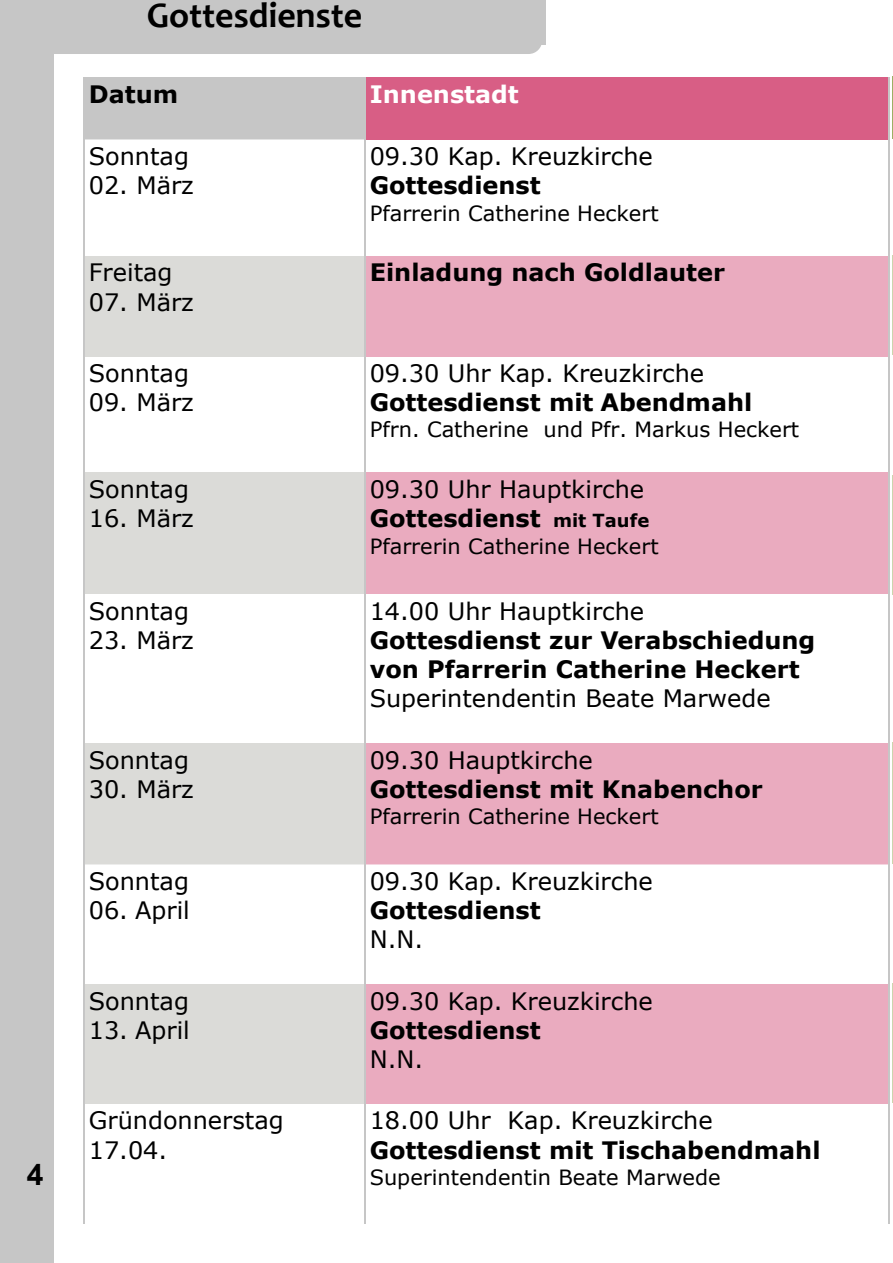
<style>
.page{position:relative;width:893px;height:1263px;background:#fff}
.page>*{position:absolute;margin:0;border:0;box-sizing:border-box;transform-origin:0 0}
.t1{font:700 36px "Candara";color:#000}
.t2{font:700 30px "Arial";color:#000}
.t3{font:24px/29.2px "Verdana";color:#000}
.t4{font:700 24px/29.2px "Verdana";color:#000}
.t5{font:700 24px "Verdana";color:#fff}
.t6{font:21px "Verdana";color:#000}
.s1{font-weight:700}
.s2{font-weight:700;font-size:18px}
</style>
<div class="page">
<div style="left:0;top:0;width:54px;height:1263px;background:#c6c6c6"></div>
<div style="left:54px;top:45px;width:487px;height:9px;background:#c6c6c6"></div>
<div style="left:84px;top:77px;width:281px;height:63px;background:#c6c6c6"></div>
<div style="left:365px;top:77px;width:523px;height:63px;background:#d85e85"></div>
<div style="left:84px;top:256px;width:281px;height:100px;background:#dbdbd8"></div>
<div style="left:365px;top:256px;width:523px;height:100px;background:#eaabbf"></div>
<div style="left:84px;top:473px;width:281px;height:121px;background:#dbdbd8"></div>
<div style="left:365px;top:473px;width:523px;height:121px;background:#eaabbf"></div>
<div style="left:84px;top:743px;width:281px;height:121px;background:#dbdbd8"></div>
<div style="left:365px;top:743px;width:523px;height:121px;background:#eaabbf"></div>
<div style="left:84px;top:984px;width:281px;height:120px;background:#dbdbd8"></div>
<div style="left:365px;top:984px;width:523px;height:120px;background:#eaabbf"></div>
<hr style="left:84px;top:140px;width:1px;height:116px;background:#c6c6c6">
<hr style="left:84px;top:256px;width:1px;height:100px;background:#c6c6c6">
<hr style="left:84px;top:356px;width:1px;height:117px;background:#c6c6c6">
<hr style="left:84px;top:473px;width:1px;height:121px;background:#c6c6c6">
<hr style="left:84px;top:594px;width:1px;height:149px;background:#c6c6c6">
<hr style="left:84px;top:743px;width:1px;height:121px;background:#c6c6c6">
<hr style="left:84px;top:864px;width:1px;height:120px;background:#c6c6c6">
<hr style="left:84px;top:984px;width:1px;height:120px;background:#c6c6c6">
<hr style="left:84px;top:1104px;width:1px;height:119px;background:#c6c6c6">
<hr style="left:364px;top:77px;width:2px;height:63px;background:#c6c6c6">
<hr style="left:364px;top:140px;width:2px;height:116px;background:#c6c6c6">
<hr style="left:364px;top:256px;width:2px;height:100px;background:#c6c6c6">
<hr style="left:364px;top:356px;width:2px;height:117px;background:#c6c6c6">
<hr style="left:364px;top:473px;width:2px;height:121px;background:#c6c6c6">
<hr style="left:364px;top:594px;width:2px;height:149px;background:#c6c6c6">
<hr style="left:364px;top:743px;width:2px;height:121px;background:#c6c6c6">
<hr style="left:364px;top:864px;width:2px;height:120px;background:#c6c6c6">
<hr style="left:364px;top:984px;width:2px;height:120px;background:#c6c6c6">
<hr style="left:364px;top:1104px;width:2px;height:119px;background:#c6c6c6">
<hr style="left:888px;top:77px;width:1px;height:63px;background:#c6c6c6">
<hr style="left:888px;top:140px;width:1px;height:116px;background:#c6c6c6">
<hr style="left:888px;top:256px;width:1px;height:100px;background:#c6c6c6">
<hr style="left:888px;top:356px;width:1px;height:117px;background:#c6c6c6">
<hr style="left:888px;top:473px;width:1px;height:121px;background:#c6c6c6">
<hr style="left:888px;top:594px;width:1px;height:149px;background:#c6c6c6">
<hr style="left:888px;top:743px;width:1px;height:121px;background:#c6c6c6">
<hr style="left:888px;top:864px;width:1px;height:120px;background:#c6c6c6">
<hr style="left:888px;top:984px;width:1px;height:120px;background:#c6c6c6">
<hr style="left:888px;top:1104px;width:1px;height:119px;background:#c6c6c6">
<hr style="left:892px;top:77px;width:1px;height:62px;background:#9cb064">
<hr style="left:892px;top:255px;width:1px;height:100px;background:#cbd6ae">
<hr style="left:892px;top:475px;width:1px;height:119px;background:#cbd6ae">
<hr style="left:892px;top:742px;width:1px;height:122px;background:#cbd6ae">
<hr style="left:892px;top:983px;width:1px;height:120px;background:#cbd6ae">
<div style="left:0;top:0;width:546px;height:45px;background:#c6c6c6"></div>
<p class="t2" style="left:27px;top:1163px;width:18px">4</p>
<h1 class="t1" style="left:147px;top:1px;width:217px">Gottesdienste</h1>
<p class="t4" style="left:89px;top:82px;width:91px">Datum</p>
<p class="t5" style="left:370px;top:85px;width:151px">Innenstadt</p>
<p class="t3" style="left:89px;top:144px;width:102px">Sonntag</p>
<p class="t3" style="left:89px;top:173px;width:107px">02. März</p>
<p class="t3" style="left:89px;top:260px;width:85px">Freitag</p>
<p class="t3" style="left:89px;top:289px;width:107px">07. März</p>
<p class="t3" style="left:89px;top:361px;width:102px">Sonntag</p>
<p class="t3" style="left:89px;top:390px;width:107px">09. März</p>
<p class="t3" style="left:89px;top:477px;width:102px">Sonntag</p>
<p class="t3" style="left:89px;top:506px;width:107px">16. März</p>
<p class="t3" style="left:89px;top:598px;width:102px">Sonntag</p>
<p class="t3" style="left:89px;top:627px;width:107px">23. März</p>
<p class="t3" style="left:89px;top:747px;width:102px">Sonntag</p>
<p class="t3" style="left:89px;top:776px;width:107px">30. März</p>
<p class="t3" style="left:89px;top:869px;width:102px">Sonntag</p>
<p class="t3" style="left:89px;top:898px;width:102px">06. April</p>
<p class="t3" style="left:89px;top:988px;width:102px">Sonntag</p>
<p class="t3" style="left:89px;top:1017px;width:102px">13. April</p>
<p class="t3" style="left:370px;top:144px;width:285px">09.30 Kap. Kreuzkirche</p>
<p class="t4" style="left:370px;top:173px;width:173px">Gottesdienst</p>
<p class="t6" style="left:370px;top:205px;width:290px">Pfarrerin Catherine Heckert</p>
<p class="t4" style="left:370px;top:260px;width:357px">Einladung nach Goldlauter</p>
<p class="t3" style="left:370px;top:361px;width:336px">09.30 Uhr Kap. Kreuzkirche</p>
<p class="t4" style="left:370px;top:390px;width:384px">Gottesdienst mit Abendmahl</p>
<p class="t6" style="left:370px;top:421px;width:431px">Pfrn. Catherine und Pfr. Markus Heckert</p>
<p class="t3" style="left:370px;top:477px;width:281px">09.30 Uhr Hauptkirche<br><span class="s1">Gottesdienst</span> <span class="s2">mit Taufe</span></p>
<p class="t6" style="left:370px;top:537px;width:290px">Pfarrerin Catherine Heckert</p>
<p class="t3" style="left:370px;top:598px;width:276px">14.00 Uhr Hauptkirche</p>
<p class="t4" style="left:370px;top:627px;width:447px">Gottesdienst zur Verabschiedung von Pfarrerin Catherine Heckert</p>
<p class="t3" style="left:370px;top:686px;width:403px">Superintendentin Beate Marwede</p>
<p class="t3" style="left:370px;top:747px;width:225px">09.30 Hauptkirche</p>
<p class="t4" style="left:370px;top:776px;width:394px">Gottesdienst mit Knabenchor</p>
<p class="t6" style="left:370px;top:808px;width:290px">Pfarrerin Catherine Heckert</p>
<p class="t3" style="left:370px;top:869px;width:285px">09.30 Kap. Kreuzkirche</p>
<p class="t4" style="left:370px;top:898px;width:173px">Gottesdienst</p>
<p class="t3" style="left:370px;top:927px;width:55px">N.N.</p>
<p class="t3" style="left:370px;top:988px;width:285px">09.30 Kap. Kreuzkirche</p>
<p class="t4" style="left:370px;top:1017px;width:173px">Gottesdienst</p>
<p class="t3" style="left:370px;top:1047px;width:55px">N.N.</p>
<p class="t3" style="left:89px;top:1108px;width:196px">Gründonnerstag<br>17.04.</p>
<p class="t3" style="left:370px;top:1108px;width:344px">18.00 Uhr Kap. Kreuzkirche</p>
<p class="t4" style="left:370px;top:1137px;width:452px">Gottesdienst mit Tischabendmahl</p>
<p class="t6" style="left:370px;top:1169px;width:352px">Superintendentin Beate Marwede</p>
</div>
